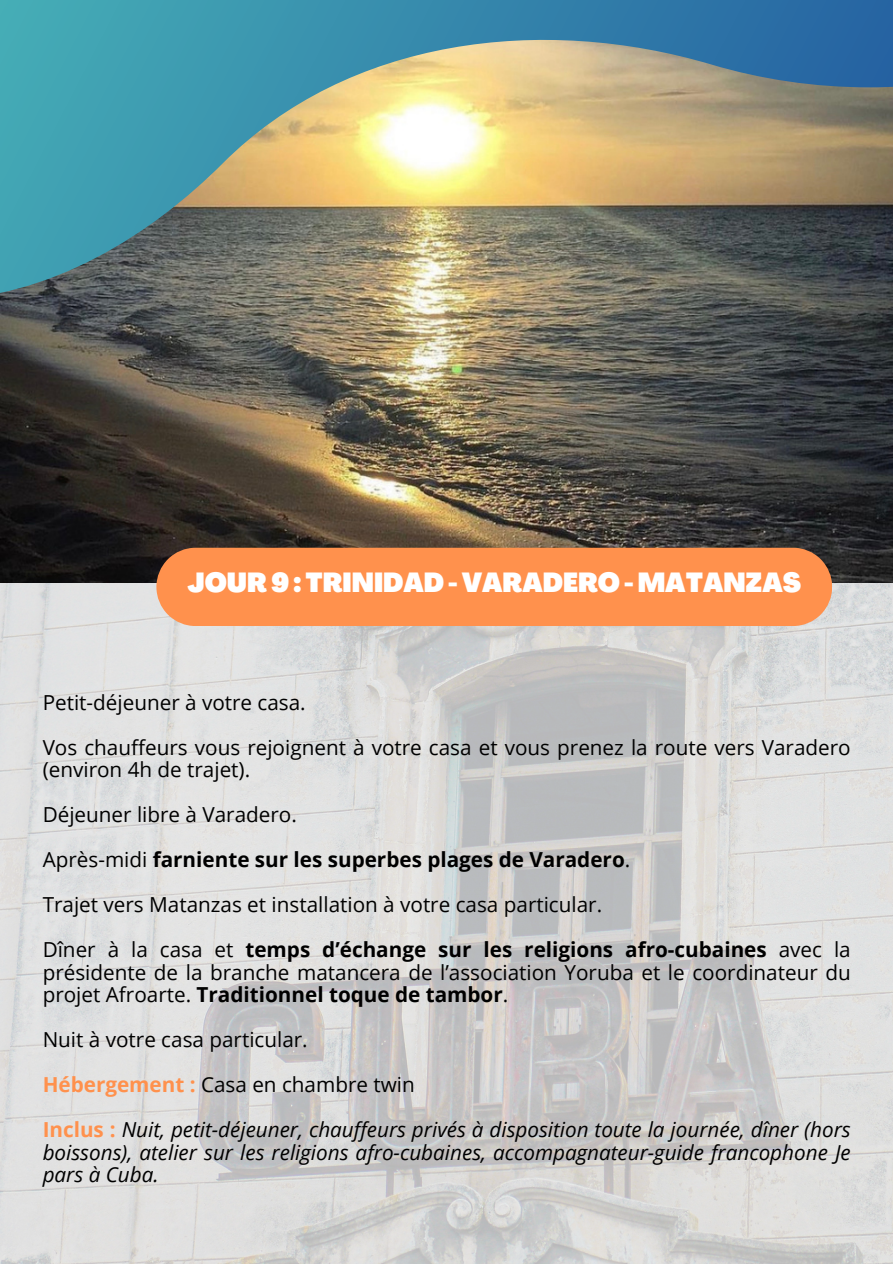
<style>
.page{position:relative;width:893px;height:1264px;background:#fff}
.page>*{position:absolute;margin:0;border:0;box-sizing:border-box;transform-origin:0 0}
.t1{font:900 condensed 27px "Agrandir";color:#fff}
.t2{font:20.7px/22.5px "Open Sans";color:#000}
.t3{font:italic 20.7px/22.5px "Open Sans";color:#000;text-align:justify}
.t4{font:700 20.7px "Open Sans";color:#000}
.s1{font-weight:400}
.s2{font-weight:700}
.s3{font-weight:700;color:#ff914d}
.s4{font-weight:700;font-style:normal;color:#ff914d}
</style>
<div class="page">
<img style="left:0;top:582px;width:892px;height:681px">
<img style="left:0;top:300px;width:892px;height:282px">
<img style="left:0;top:0;width:892px;height:300px">
<div style="left:156px;top:547px;width:676px;height:79px;background:#ff914d"></div>
<p class="t1" style="left:188px;top:571px;width:614px">JOUR 9:TRINIDAD-VARADERO -MATANZAS</p>
<p class="t2" style="left:43px;top:690px;width:265px">Petit-déjeuner à votre casa.</p>
<p class="t2" style="left:43px;top:735px;width:809px">Vos chauffeurs vous rejoignent à votre casa et vous prenez la route vers Varadero (environ 4h de trajet).</p>
<p class="t2" style="left:43px;top:803px;width:256px">Déjeuner libre à Varadero.</p>
<p class="t4" style="left:43px;top:845px;width:589px"><span class="s1">Après-midi</span> farniente sur les superbes plages de Varadero<span class="s1">.</span></p>
<p class="t2" style="left:43px;top:893px;width:561px">Trajet vers Matanzas et installation à votre casa particular.</p>
<p class="t2" style="left:43px;top:938px;width:809px;text-align:justify">Dîner à la casa et <span class="s2">temps d’échange sur les religions afro-cubaines</span> avec la présidente de la branche matancera de l’association Yoruba et le coordinateur du projet Afroarte. <span class="s2">Traditionnel toque de tambor</span>.</p>
<p class="t2" style="left:43px;top:1028px;width:266px">Nuit à votre casa particular.</p>
<p class="t2" style="left:43px;top:1073px;width:373px"><span class="s3">Hébergement :</span> Casa en chambre twin</p>
<p class="t3" style="left:43px;top:1118px;width:809px"><span class="s4">Inclus :</span> Nuit, petit-déjeuner, chauffeurs privés à disposition toute la journée, dîner (hors boissons), atelier sur les religions afro-cubaines, accompagnateur-guide francophone Je pars à Cuba.</p>
</div>
